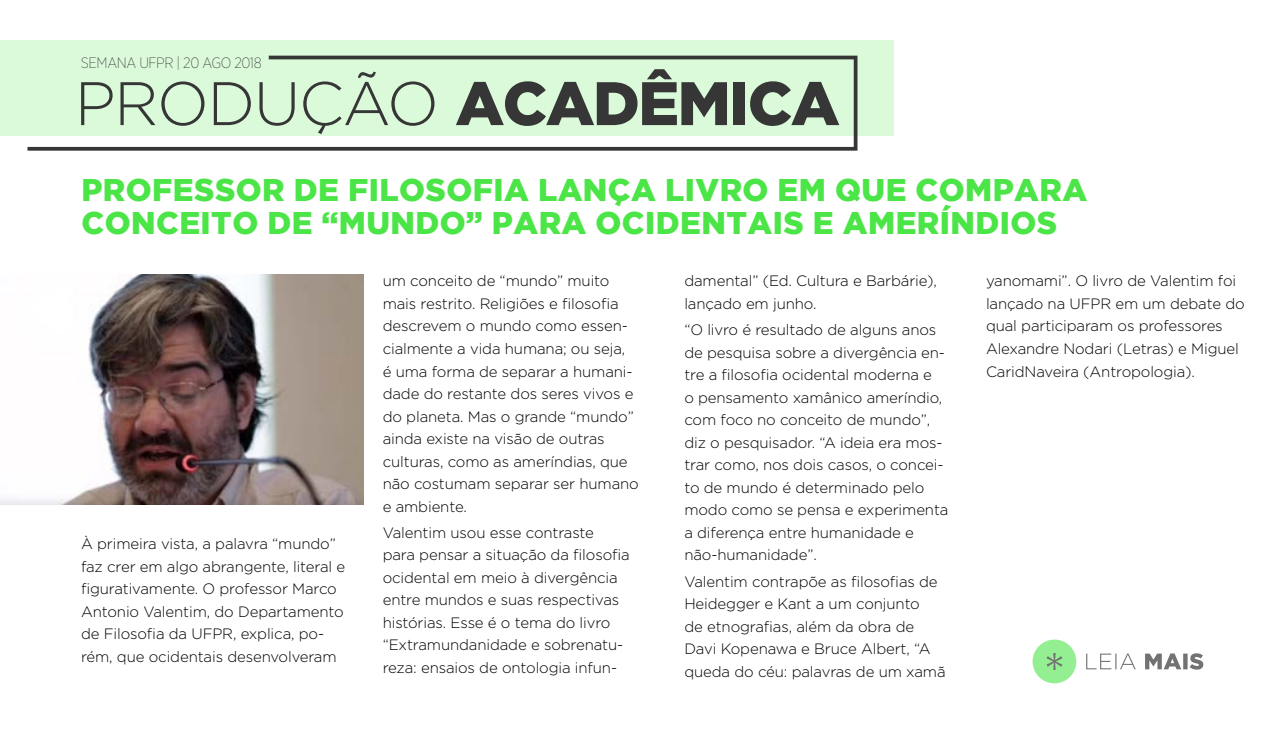
<style>
.page{position:relative;width:1275px;height:744px;background:#fff}
.page>*{position:absolute;margin:0;border:0;box-sizing:border-box;transform-origin:0 0}
.t1{font:900 61.25px "Gotham";letter-spacing:-.025em;color:#363636}
.t2{font:900 31.25px/32.5px "Gotham";letter-spacing:.015em;color:#4be547}
.t3{font:300 15px/22.5px "Gotham";letter-spacing:-.01em;color:#000}
.t4{font:200 15px "Gotham Narrow";letter-spacing:-.025em;color:#363636}
.s1{font-weight:300}
</style>
<div class="page">
<div style="left:0;top:41px;width:894px;height:95px;background:#dbfada"></div>
<svg style="left:28px;top:56px;width:830px;height:95px"></svg>
<div style="left:1033px;top:639px;width:43px;height:44px;background:#93ef91;border-radius:50%"></div>
<svg style="left:1046px;top:653px;width:16px;height:17px"></svg>
<svg style="left:1086px;top:653px;width:117px;height:16px"></svg>
<img style="left:0;top:274px;width:364px;height:230px">
<p class="t4" style="left:81px;top:53px;width:182px">SEMANA UFPR | 20 AGO 2018</p>
<h1 class="t1" style="left:75px;top:68px;width:766px"><span class="s1">PRODUÇÃO</span> ACADÊMICA</h1>
<h2 class="t2" style="left:81px;top:173px;width:1007px">PROFESSOR DE FILOSOFIA LANÇA LIVRO EM QUE COMPARA<br>CONCEITO DE “MUNDO” PARA OCIDENTAIS E AMERÍNDIOS</h2>
<p class="t3" style="left:81px;top:532px;width:266px">À primeira vista, a palavra “mundo” faz crer em algo abrangente, literal e figurativamente. O professor Marco Antonio Valentim, do Departamento de Filosofia da UFPR, explica, po&shy;rém, que ocidentais desenvolveram</p>
<p class="t3" style="left:383px;top:269px;width:258px">um conceito de “mundo” muito mais restrito. Religiões e filosofia descrevem o mundo como essen&shy;cialmente a vida humana; ou seja,<br>é uma forma de separar a humani&shy;dade do restante dos seres vivos e do planeta. Mas o grande “mundo” ainda existe na visão de outras culturas, como as ameríndias, que não costumam separar ser humano e ambiente.</p>
<p class="t3" style="left:383px;top:521px;width:249px">Valentim usou esse contraste para pensar a situação da filosofia ocidental em meio à divergência entre mundos e suas respectivas histórias. Esse é o tema do livro “Extramundanidade e sobrenatu&shy;reza: ensaios de ontologia infun-</p>
<p class="t3" style="left:684px;top:269px;width:254px">damental” (Ed. Cultura e Barbárie), lançado em junho.</p>
<p class="t3" style="left:684px;top:318px;width:266px">“O livro é resultado de alguns anos de pesquisa sobre a divergência en&shy;tre a filosofia ocidental moderna e<br>o pensamento xamânico ameríndio, com foco no conceito de mundo”, diz o pesquisador. “A ideia era mos&shy;trar como, nos dois casos, o concei&shy;to de mundo é determinado pelo modo como se pensa e experimenta a diferença entre humanidade e não-humanidade”.</p>
<p class="t3" style="left:684px;top:569px;width:263px">Valentim contrapõe as filosofias de<br>Heidegger e Kant a um conjunto<br>de etnografias, além da obra de<br>Davi Kopenawa e Bruce Albert, “A queda do céu: palavras de um xamã</p>
<p class="t3" style="left:986px;top:269px;width:260px">yanomami”. O livro de Valentim foi lançado na UFPR em um debate do qual participaram os professores Alexandre Nodari (Letras) e Miguel CaridNaveira (Antropologia).</p>
</div>
